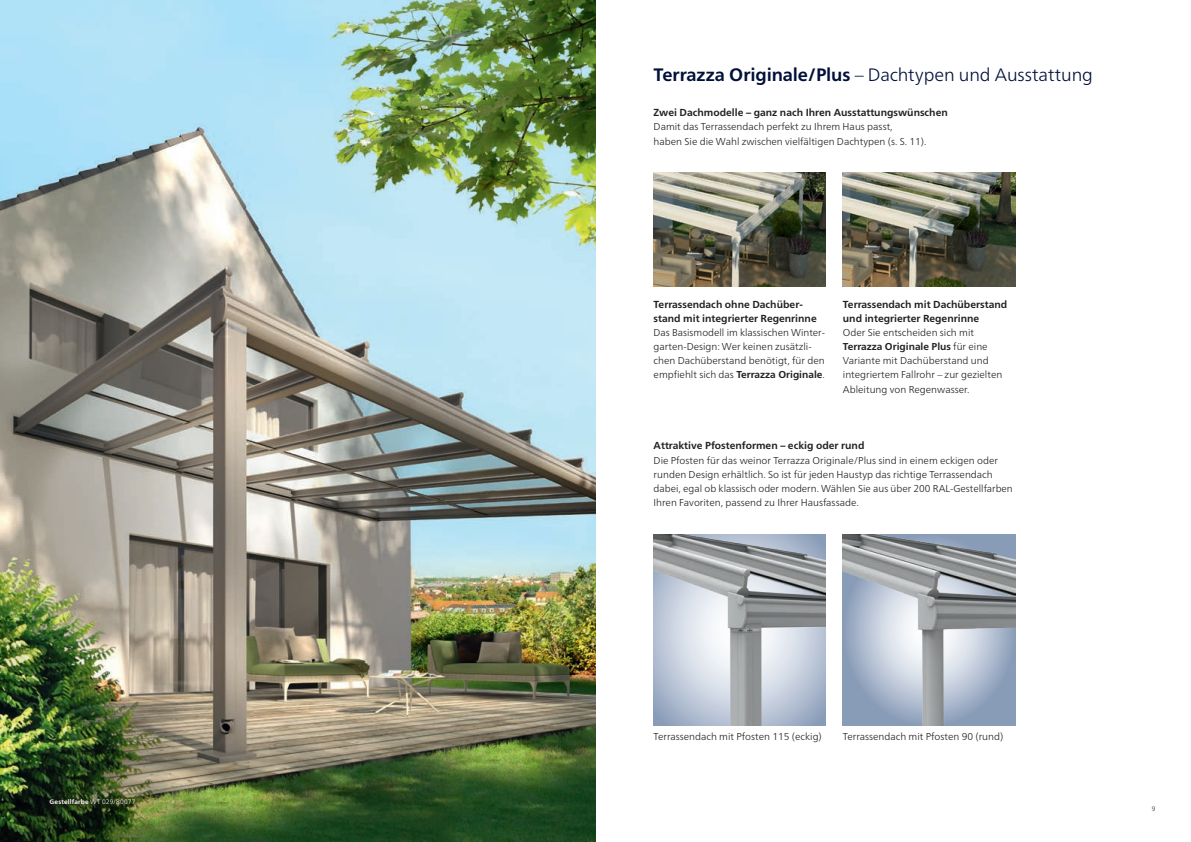
<style>
.page{position:relative;width:1191px;height:842px;background:#fff}
.page>*{position:absolute;margin:0;border:0;box-sizing:border-box;transform-origin:0 0}
.t1{font:300 18px "Frutiger Neue LTW1 G";letter-spacing:-.01em;color:#001039}
.t2{font:700 10.2px/14.2px "Frutiger Neue LTW1 G";color:#231f20}
.t3{font:300 10px/14.2px "Frutiger Neue LTW1 G";color:#231f20}
.t4{font:700 6.5px "Frutiger Neue LTW1 G";letter-spacing:.02em;color:#fff}
.t5{font:300 6.5px "Frutiger Neue LTW1 G";color:#231f20}
.s1{font-weight:300}
.s2{font-weight:700}
</style>
<div class="page">
<img style="left:0;top:0;width:595px;height:842px">
<div style="left:46px;top:795px;width:95px;height:15px;background:#3b160b;opacity:.78"></div>
<img style="left:843px;top:173px;width:172px;height:113px">
<img style="left:653px;top:173px;width:173px;height:113px">
<img style="left:843px;top:534px;width:172px;height:192px">
<img style="left:653px;top:534px;width:173px;height:192px">
<p class="t4" style="left:50px;top:798px;width:87px">Gestellfarbe <span class="s1">WT 029/80077</span></p>
<h1 class="t1" style="left:653px;top:64px;width:441px"><span class="s2">Terrazza Originale/Plus</span> – Dachtypen und Ausstattung</h1>
<p class="t2" style="left:653px;top:106px;width:296px">Zwei Dachmodelle – ganz nach Ihren Ausstattungswünschen</p>
<p class="t3" style="left:653px;top:120px;width:274px">Damit das Terrassendach perfekt zu Ihrem Haus passt,<br>haben Sie die Wahl zwischen vielfältigen Dachtypen (s. S. 11).</p>
<p class="t2" style="left:653px;top:297px;width:165px">Terrassendach ohne Dachüber&shy;stand mit integrierter Regenrinne</p>
<p class="t3" style="left:653px;top:325px;width:173px">Das Basismodell im klassischen Winter&shy;garten-Design: Wer keinen zusätzli&shy;chen Dachüberstand benötigt, für den empfiehlt sich das <span class="s2">Terrazza Originale</span>.</p>
<p class="t2" style="left:843px;top:297px;width:166px">Terrassendach mit Dachüberstand und integrierter Regenrinne</p>
<p class="t3" style="left:843px;top:325px;width:161px">Oder Sie entscheiden sich mit<br><span class="s2">Terrazza Originale Plus</span> für eine<br>Variante mit Dachüberstand und integriertem Fallrohr – zur gezielten<br>Ableitung von Regenwasser.</p>
<p class="t2" style="left:653px;top:439px;width:212px">Attraktive Pfostenformen – eckig oder rund</p>
<p class="t3" style="left:653px;top:453px;width:361px">Die Pfosten für das weinor Terrazza Originale/Plus sind in einem eckigen oder runden Design erhältlich. So ist für jeden Haustyp das richtige Terrassendach dabei, egal ob klassisch oder modern. Wählen Sie aus über 200 RAL-Gestellfarben Ihren Favoriten, passend zu Ihrer Hausfassade.</p>
<p class="t3" style="left:653px;top:729px;width:170px">Terrassendach mit Pfosten 115 (eckig)</p>
<p class="t3" style="left:843px;top:729px;width:162px">Terrassendach mit Pfosten 90 (rund)</p>
<p class="t5" style="left:1151px;top:805px;width:5px">9</p>
</div>
